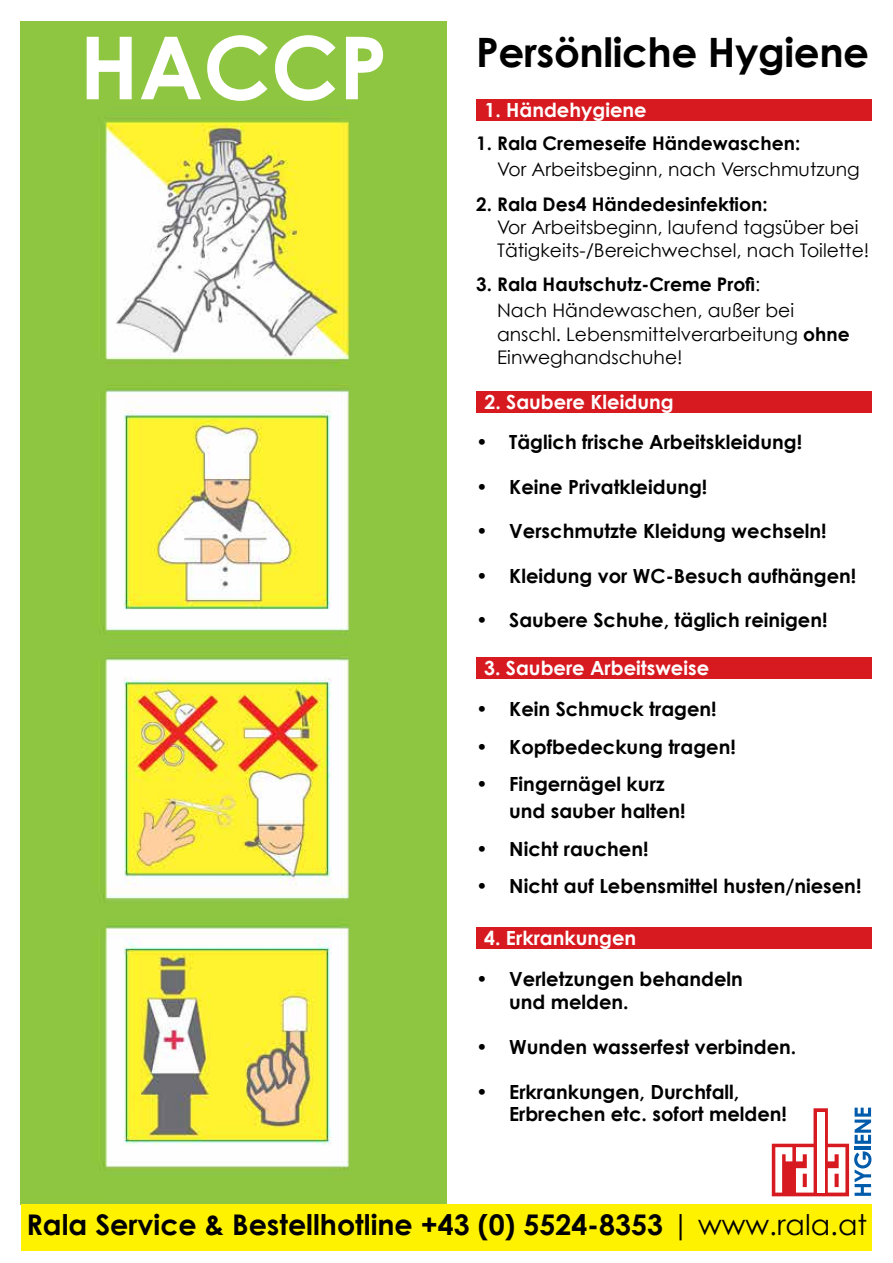
<style>
.page{position:relative;width:893px;height:1263px;background:#fff}
.page>*{position:absolute;margin:0;border:0;box-sizing:border-box;transform-origin:0 0}
.t1{font:700 87px "Century Gothic";color:#fff}
.t2{font:700 40.5px "Century Gothic";letter-spacing:-.01em;color:#000}
.t3{font:700 28.5px "Century Gothic";color:#000}
.t4{font:700 19.5px/22.5px "Century Gothic";color:#000}
.t5{font:700 19.5px "Century Gothic";color:#fff}
.t6{font:18.75px/23.1px "Century Gothic";color:#000}
.t7{font:700 18.75px/26.1px "Century Gothic";color:#000}
.s1{font-weight:400}
.s2{font-weight:700}
</style>
<div class="page">
<img style="left:21px;top:21px;width:425px;height:1183px">
<div style="left:21px;top:1204px;width:850px;height:46px;background:#fff200"></div>
<svg style="left:772px;top:1108px;width:99px;height:88px"></svg>
<div style="left:476px;top:99px;width:396px;height:22px;background:#d71920"></div>
<div style="left:476px;top:391px;width:396px;height:22px;background:#d71920"></div>
<div style="left:476px;top:657px;width:395px;height:22px;background:#d71920"></div>
<div style="left:476px;top:927px;width:395px;height:21px;background:#d71920"></div>
<h1 class="t1" style="left:80px;top:13px;width:309px">HACCP</h1>
<h2 class="t2" style="left:476px;top:27px;width:394px">Persönliche Hygiene</h2>
<p class="t5" style="left:484px;top:98px;width:164px">1. Händehygiene</p>
<p class="t7" style="left:476px;top:130px;width:326px">1. Rala Cremeseife Händewaschen:</p>
<p class="t6" style="left:497px;top:158px;width:364px">Vor Arbeitsbeginn, nach Verschmutzung</p>
<p class="t7" style="left:476px;top:190px;width:293px">2. Rala Des4 Händedesinfektion:</p>
<p class="t6" style="left:497px;top:215px;width:374px">Vor Arbeitsbeginn, laufend tagsüber bei<br>Tätigkeits-/Bereichwechsel, nach Toilette!</p>
<p class="t7" style="left:497px;top:271px;width:299px;text-indent:-21px">3. Rala Hautschutz-Creme Profi<span class="s1">:<br>Nach Händewaschen, außer bei</span></p>
<p class="t6" style="left:497px;top:322px;width:354px">anschl. Lebensmittelverarbeitung <span class="s2">ohne<br></span>Einweghandschuhe!</p>
<p class="t5" style="left:484px;top:390px;width:191px">2. Saubere Kleidung</p>
<p class="t4" style="left:476px;top:431px;width:327px">• Täglich frische Arbeitskleidung!</p>
<p class="t4" style="left:476px;top:475px;width:233px">• Keine Privatkleidung!</p>
<p class="t4" style="left:476px;top:519px;width:352px">• Verschmutzte Kleidung wechseln!</p>
<p class="t4" style="left:476px;top:564px;width:382px">• Kleidung vor WC-Besuch aufhängen!</p>
<p class="t4" style="left:476px;top:608px;width:353px">• Saubere Schuhe, täglich reinigen!</p>
<p class="t5" style="left:484px;top:656px;width:227px">3. Saubere Arbeitsweise</p>
<p class="t4" style="left:476px;top:698px;width:242px">• Kein Schmuck tragen!</p>
<p class="t4" style="left:476px;top:735px;width:261px">• Kopfbedeckung tragen!</p>
<p class="t4" style="left:509px;top:770px;width:178px;line-height:27px;text-indent:-33px">• Fingernägel kurz und sauber halten!</p>
<p class="t4" style="left:476px;top:837px;width:174px">• Nicht rauchen!</p>
<p class="t4" style="left:476px;top:875px;width:387px">• Nicht auf Lebensmittel husten/niesen!</p>
<p class="t5" style="left:484px;top:926px;width:154px">4. Erkrankungen</p>
<p class="t4" style="left:509px;top:967px;width:235px;text-indent:-33px">• Verletzungen behandeln und melden.</p>
<p class="t4" style="left:476px;top:1035px;width:322px">• Wunden wasserfest verbinden.</p>
<p class="t4" style="left:509px;top:1080px;width:280px;text-indent:-33px">• Erkrankungen, Durchfall,<br>Erbrechen etc. sofort melden!</p>
<h3 class="t3" style="left:26px;top:1207px;width:842px">Rala Service &amp; Bestellhotline +43 (0) 5524-8353 <span class="s1">| www.rala.at</span></h3>
</div>
